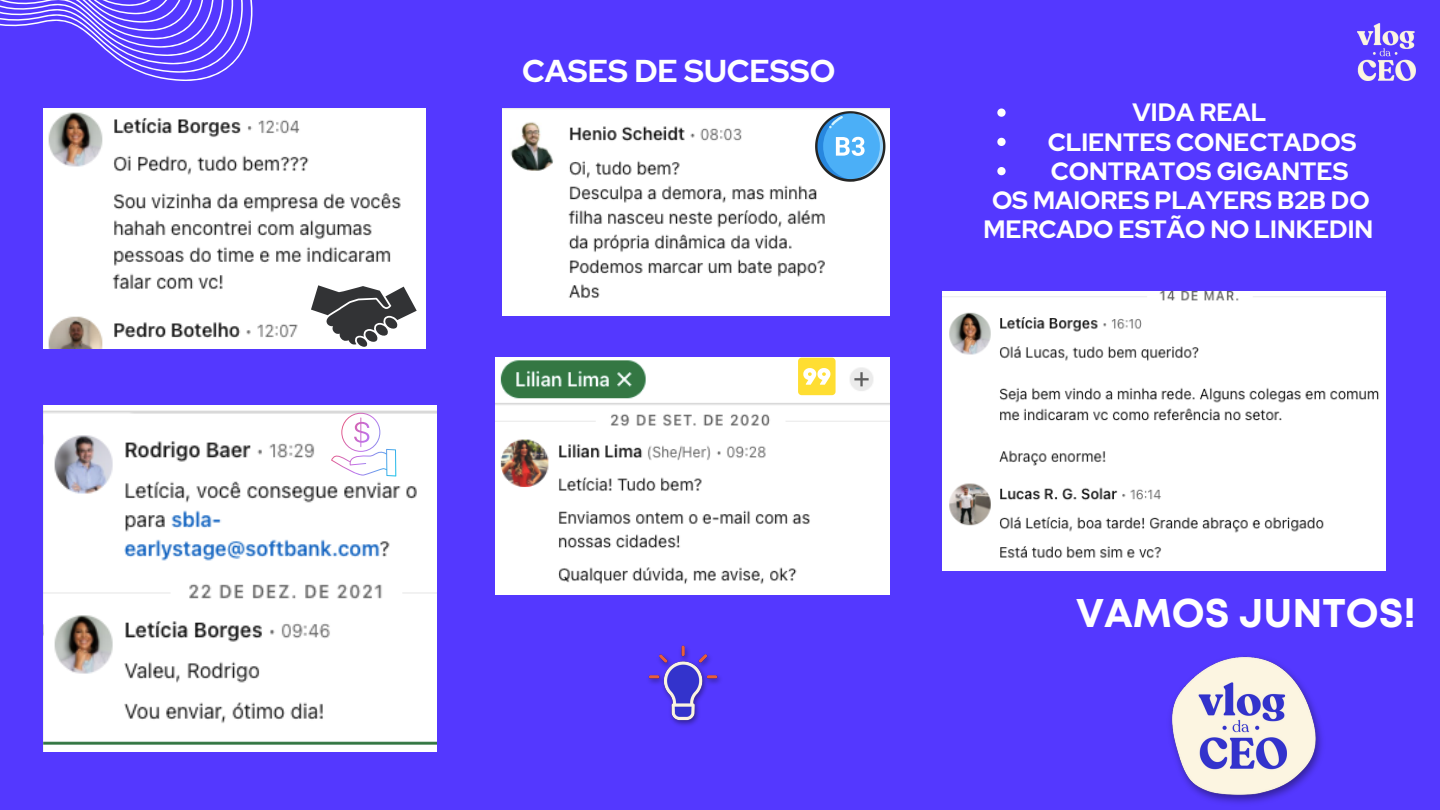
<style>
.page{position:relative;width:1440px;height:810px;background:#5438ff}
.page>*{position:absolute;margin:0;border:0;box-sizing:border-box;transform-origin:0 0}
.t1{font:700 40px "Mont";color:#fff}
.t2{font:700 31.5px "Red Hat Display";color:#fff}
.t3{font:700 25px/29.2px "Red Hat Display";color:#fff;text-align:center}
</style>
<div class="page">
<img style="left:1170px;top:656px;width:152px;height:148px">
<img style="left:648px;top:645px;width:73px;height:81px">
<img style="left:1357px;top:23px;width:59px;height:58px">
<img style="left:44px;top:108px;width:382px;height:240px">
<img style="left:496px;top:358px;width:394px;height:237px">
<img style="left:502px;top:108px;width:387px;height:208px">
<img style="left:44px;top:405px;width:392px;height:346px">
<img style="left:943px;top:292px;width:442px;height:278px">
<svg style="left:0;top:0;width:253px;height:81px"></svg>
<svg style="left:815px;top:111px;width:70px;height:71px;background:#7ab5e1"></svg>
<svg style="left:798px;top:358px;width:38px;height:37px"></svg>
<svg style="left:331px;top:413px;width:65px;height:63px;background:#f5eff9"></svg>
<svg style="left:311px;top:285px;width:106px;height:62px;background:#8b8b8c"></svg>
<svg style="left:997px;top:109px;width:9px;height:8px"></svg>
<svg style="left:997px;top:138px;width:9px;height:8px"></svg>
<svg style="left:997px;top:167px;width:9px;height:8px"></svg>
<p class="t2" style="left:522px;top:50px;width:315px">CASES DE SUCESSO</p>
<p class="t3" style="left:1133px;top:98px;width:135px">VIDA REAL</p>
<p class="t3" style="left:1048px;top:127px;width:310px">CLIENTES CONECTADOS</p>
<p class="t3" style="left:1051px;top:156px;width:299px">CONTRATOS GIGANTES</p>
<p class="t3" style="left:983px;top:185px;width:391px">OS MAIORES PLAYERS B2B DO<br>MERCADO ESTÃO NO LINKEDIN</p>
<p class="t1" style="left:1076px;top:598px;width:341px">VAMOS JUNTOS!</p>
</div>
